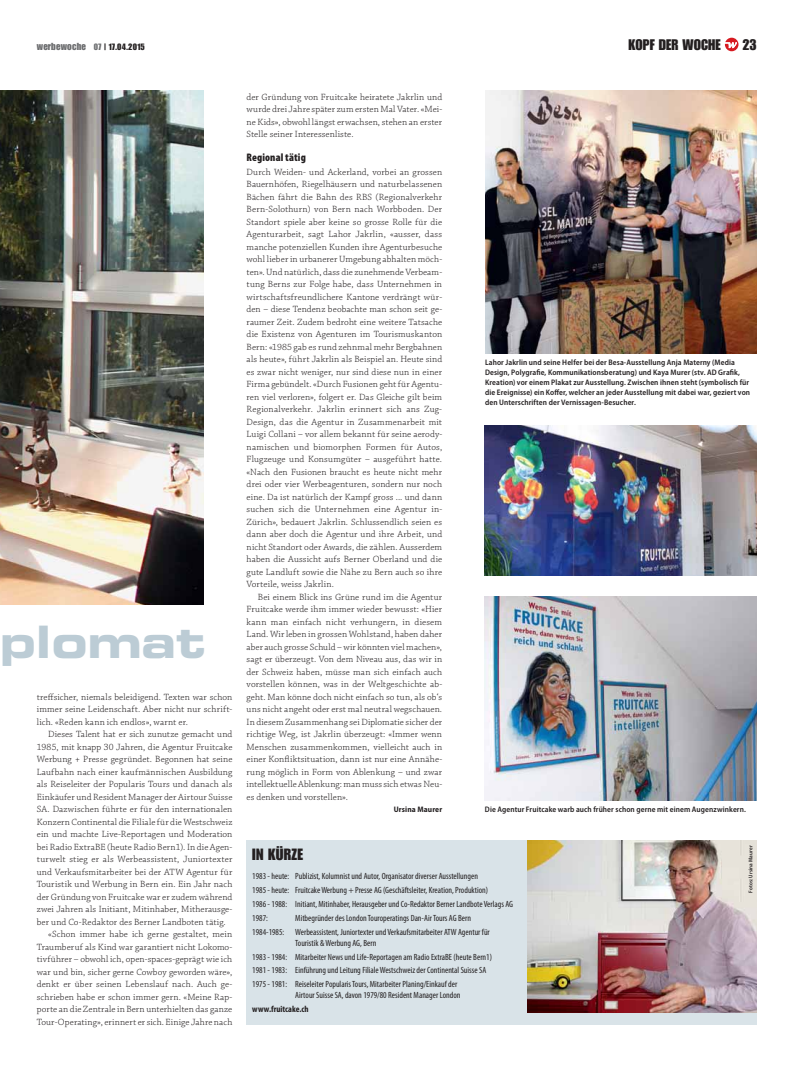
<style>
.page{position:relative;width:794px;height:1077px;background:#fff}
.page>*{position:absolute;margin:0;border:0;box-sizing:border-box;transform-origin:0 0}
.t1{font:44.7px "Eurostile LT Std Bold Ex 2";color:#bcccd5}
.t2{font:16px "Impact LT Std";letter-spacing:.02em;color:#231f20}
.t3{font:15px "Impact LT Std";letter-spacing:.01em;color:#231f20}
.t4{font:900 condensed 11px "Myriad Pro";letter-spacing:.015em;color:#231f20}
.t5{font:300 9.5px/12.5px "Chaparral Pro";letter-spacing:.01em;color:#231f20;text-align:justify}
.t6{font:condensed 9px/13.8px "Myriad Pro";color:#231f20}
.t7{font:9px "Impact LT Std";letter-spacing:.015em;color:#231f20}
.t8{font:700 condensed 9px "Myriad Pro";color:#231f20}
.t9{font:600 semi-condensed 8px/10px "Myriad Pro";letter-spacing:.015em;color:#231f20}
.t10{font:700 semi-condensed 8px "Myriad Pro";letter-spacing:.015em;color:#231f20}
.t11{font:600 semi-condensed 5.5px "Myriad Pro";letter-spacing:.02em;color:#231f20}
.s1{font-size:10px;color:#6d6e70}
.s2{color:#6d6e70}
</style>
<div class="page">
<svg style="left:725px;top:38px;width:14px;height:13px"></svg>
<img style="left:0;top:91px;width:204px;height:514px">
<div style="left:247px;top:840px;width:510px;height:185px;background:#d9e3e8"></div>
<img style="left:485px;top:91px;width:272px;height:262px">
<img style="left:485px;top:426px;width:272px;height:149px">
<img style="left:485px;top:597px;width:272px;height:203px">
<img style="left:527px;top:840px;width:230px;height:172px">
<p class="t7" style="left:37px;top:44px;width:110px"><span class="s1">werbewoche</span> <span class="s2">07</span> | 17.04.2015</p>
<h3 class="t3" style="left:628px;top:40px;width:94px">KOPF DER WOCHE</h3>
<h3 class="t3" style="left:742px;top:40px;width:16px">23</h3>
<h1 class="t1" style="left:-1px;top:616px;width:208px">plomat</h1>
<p class="t5" style="left:37px;top:691px;width:197px">treffsicher, niemals beleidigend. Texten war schon immer seine Leidenschaft. Aber nicht nur schrift&shy;lich. «Reden kann ich endlos», warnt er.</p>
<p class="t5" style="left:48px;top:729px;width:186px">Dieses Talent hat er sich zunutze gemacht und</p>
<p class="t5" style="left:37px;top:741px;width:197px">1985, mit knapp 30 Jahren, die Agentur Fruitcake</p>
<p class="t5" style="left:37px;top:754px;width:197px">Werbung + Presse gegründet. Begonnen hat seine</p>
<p class="t5" style="left:37px;top:766px;width:197px">Laufbahn nach einer kaufmännischen Ausbildung</p>
<p class="t5" style="left:37px;top:779px;width:197px">als Reiseleiter der Popularis Tours und danach als</p>
<p class="t5" style="left:37px;top:791px;width:197px">Einkäufer und Resident Manager der Airtour Suisse</p>
<p class="t5" style="left:37px;top:804px;width:197px">SA. Dazwischen führte er für den internationalen</p>
<p class="t5" style="left:37px;top:816px;width:197px">Konzern Continental die Filiale für die Westschweiz</p>
<p class="t5" style="left:37px;top:829px;width:197px">ein und machte Live-Reportagen und Moderation</p>
<p class="t5" style="left:37px;top:841px;width:197px">bei Radio ExtraBE (heute Radio Bern1). In die Agen-</p>
<p class="t5" style="left:37px;top:854px;width:197px">turwelt stieg er als Werbeassistent, Juniortexter</p>
<p class="t5" style="left:37px;top:866px;width:197px">und Verkaufsmitarbeiter bei der ATW Agentur für</p>
<p class="t5" style="left:37px;top:879px;width:197px">Touristik und Werbung in Bern ein. Ein Jahr nach</p>
<p class="t5" style="left:37px;top:891px;width:197px">der Gründung von Fruitcake war er zudem während</p>
<p class="t5" style="left:37px;top:904px;width:197px">zwei Jahren als Initiant, Mitinhaber, Mitherausge-</p>
<p class="t5" style="left:37px;top:916px;width:190px">ber und Co-Redaktor des Berner Landboten tätig.</p>
<p class="t5" style="left:48px;top:929px;width:186px">«Schon immer habe ich gerne gestaltet, mein</p>
<p class="t5" style="left:37px;top:941px;width:197px">Traumberuf als Kind war garantiert nicht Lokomo-</p>
<p class="t5" style="left:37px;top:954px;width:197px">tivführer – obwohl ich, open-spaces-geprägt wie ich</p>
<p class="t5" style="left:37px;top:966px;width:197px">war und bin, sicher gerne Cowboy geworden wäre»,</p>
<p class="t5" style="left:37px;top:979px;width:197px">denkt er über seinen Lebenslauf nach. Auch ge-</p>
<p class="t5" style="left:37px;top:991px;width:197px">schrieben habe er schon immer gern. «Meine Rap-</p>
<p class="t5" style="left:37px;top:1004px;width:197px">porte an die Zentrale in Bern unterhielten das ganze</p>
<p class="t5" style="left:37px;top:1016px;width:197px">Tour-Operating», erinnert er sich. Einige Jahre nach</p>
<p class="t5" style="left:247px;top:91px;width:197px">der Gründung von Fruitcake heiratete Jakrlin und wurde drei Jahre später zum ersten Mal Vater. «Mei&shy;ne Kids», obwohl längst erwachsen, stehen an erster Stelle seiner Interessenliste.</p>
<p class="t4" style="left:247px;top:153px;width:61px">Regional tätig</p>
<p class="t5" style="left:247px;top:166px;width:197px">Durch Weiden- und Ackerland, vorbei an grossen Bauernhöfen, Riegelhäusern und naturbelassenen Bächen fährt die Bahn des RBS (Regionalverkehr Bern-Solothurn) von Bern nach Worbboden. Der Standort spiele aber keine so grosse Rolle für die Agenturarbeit, sagt Lahor Jakrlin, «ausser, dass manche potenziellen Kunden ihre Agenturbesuche wohl lieber in urbanerer Umgebung abhalten möch&shy;ten». Und natürlich, dass die zunehmende Verbeam&shy;tung Berns zur Folge habe, dass Unternehmen in wirtschaftsfreundlichere Kantone verdrängt wür&shy;den – diese Tendenz beobachte man schon seit ge&shy;raumer Zeit. Zudem bedroht eine weitere Tatsache die Existenz von Agenturen im Tourismuskanton Bern: «1985 gab es rund zehnmal mehr Bergbahnen als heute», führt Jakrlin als Beispiel an. Heute sind es zwar nicht weniger, nur sind diese nun in einer Firma gebündelt. «Durch Fusionen geht für Agentu&shy;ren viel verloren», folgert er. Das Gleiche gilt beim Regionalverkehr. Jakrlin erinnert sich ans Zug-Design, das die Agentur in Zusammenarbeit mit Luigi Collani – vor allem bekannt für seine aerody&shy;namischen und biomorphen Formen für Autos, Flugzeuge und Konsumgüter – ausgeführt hatte. «Nach den Fusionen braucht es heute nicht mehr drei oder vier Werbeagenturen, sondern nur noch eine. Da ist natürlich der Kampf gross ... und dann suchen sich die Unternehmen eine Agentur in-Zürich», bedauert Jakrlin. Schlussendlich seien es dann aber doch die Agentur und ihre Arbeit, und nicht Standort oder Awards, die zählen. Ausserdem haben die Aussicht aufs Berner Oberland und die gute Landluft sowie die Nähe zu Bern auch so ihre Vorteile, weiss Jakrlin.</p>
<p class="t5" style="left:247px;top:591px;width:197px;text-indent:11px">Bei einem Blick ins Grüne rund im die Agentur Fruitcake werde ihm immer wieder bewusst: «Hier kann man einfach nicht verhungern, in diesem Land. Wir leben in grossen Wohlstand, haben daher aber auch grosse Schuld – wir könnten viel machen», sagt er überzeugt. Von dem Niveau aus, das wir in der Schweiz haben, müsse man sich einfach auch vorstellen können, was in der Weltgeschichte ab&shy;geht. Man könne doch nicht einfach so tun, als ob‘s uns nicht angeht oder erst mal neutral wegschauen.<br>In diesem Zusammenhang sei Diplomatie sicher der richtige Weg, ist Jakrlin überzeugt: «Immer wenn Menschen zusammenkommen, vielleicht auch in einer Konfliktsituation, dann ist nur eine Annähe&shy;rung möglich in Form von Ablenkung – und zwar intellektuelle Ablenkung: man muss sich etwas Neu&shy;es denken und vorstellen».</p>
<p class="t10" style="left:394px;top:806px;width:50px">Ursina Maurer</p>
<p class="t9" style="left:485px;top:358px;width:267px">Lahor Jakrlin und seine Helfer bei der Besa-Ausstellung Anja Materny (Media Design, Polygrafie, Kommunikationsberatung) und Kaya Murer (stv. AD Grafik, Kreation) vor einem Plakat zur Ausstellung. Zwischen ihnen steht (symbolisch für die Ereignisse) ein Koffer, welcher an jeder Ausstellung mit dabei war, geziert von den Unterschriften der Vernissagen-Besucher.</p>
<p class="t9" style="left:485px;top:805px;width:262px">Die Agentur Fruitcake warb auch früher schon gerne mit einem Augenzwinkern.</p>
<h2 class="t2" style="left:252px;top:849px;width:52px">IN KÜRZE</h2>
<p class="t6" style="left:252px;top:870px;width:262px">1983 - heute: Publizist, Kolumnist und Autor, Organisator diverser Ausstellungen<br>1985 - heute: Fruitcake Werbung + Presse AG (Geschäftsleiter, Kreation, Produktion)<br>1986 - 1988: Initiant, Mitinhaber, Herausgeber und Co-Redaktor Berner Landbote Verlags AG 1987:</p>
<p class="t6" style="left:252px;top:912px;width:239px;text-indent:43px">Mitbegründer des London Touroperatings Dan-Air Tours AG Bern<br>1984-1985: Werbeassistent, Juniortexter und Verkaufsmitarbeiter ATW Agentur für</p>
<p class="t6" style="left:252px;top:936px;width:241px;text-indent:43px">Touristik &amp; Werbung AG, Bern<br>1983 - 1984: Mitarbeiter News und Life-Reportagen am Radio ExtraBE (heute Bern1)<br>1981 - 1983: Einführung und Leitung Filiale Westschweiz der Continental Suisse SA 1975 - 1981: Reiseleiter Popularis Tours, Mitarbeiter Planing/Einkauf der</p>
<p class="t6" style="left:295px;top:989px;width:167px">Airtour Suisse SA, davon 1979/80 Resident Manager London</p>
<p class="t8" style="left:252px;top:1006px;width:58px">www.fruitcake.ch</p>
<p class="t11" style="left:749px;top:893px;width:49px;rotate:-90deg">Fotos: Ursina Maurer</p>
</div>
